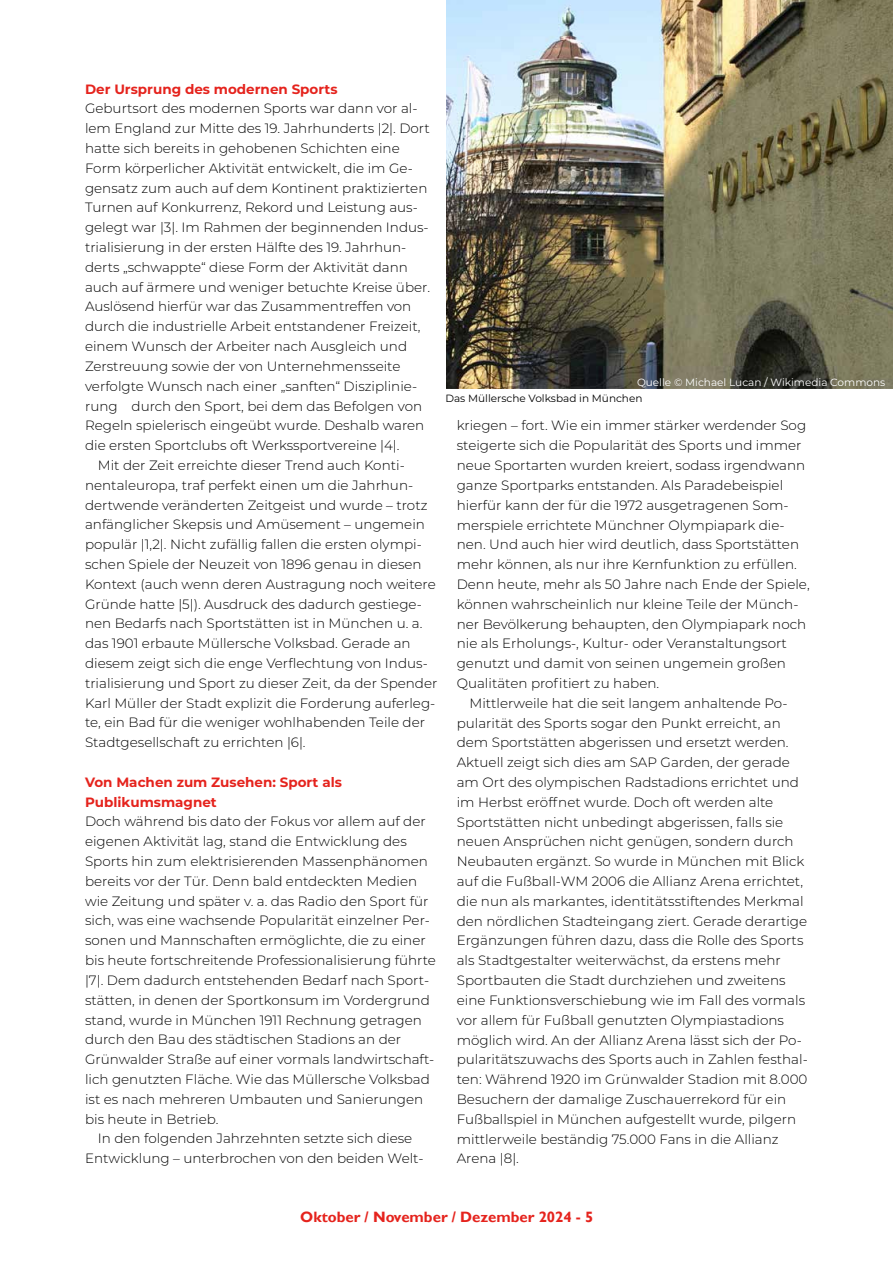
<style>
.page{position:relative;width:893px;height:1263px;background:#fff}
.page>*{position:absolute;margin:0;border:0;box-sizing:border-box;transform-origin:0 0}
.t1{font:700 15px "Gill Sans";color:#e5231d}
.t2{font:300 13.5px "Montserrat";color:#000}
.t3{font:700 13.5px/19.8px "Montserrat";color:#e5231d}
.t4{font:10.5px "Montserrat";color:#fff}
.t5{font:10.5px "Montserrat";color:#000}
</style>
<div class="page">
<img style="left:446px;top:0;width:447px;height:389px">
<p class="t3" style="left:85px;top:78px;width:254px">Der Ursprung des modernen Sports</p>
<p class="t2" style="left:85px;top:99px;width:334px">Geburtsort des modernen Sports war dann vor al-</p>
<p class="t2" style="left:85px;top:119px;width:346px">lem England zur Mitte des 19. Jahrhunderts |2|. Dort</p>
<p class="t2" style="left:85px;top:139px;width:316px">hatte sich bereits in gehobenen Schichten eine</p>
<p class="t2" style="left:85px;top:159px;width:329px">Form körperlicher Aktivität entwickelt, die im Ge-</p>
<p class="t2" style="left:85px;top:179px;width:344px">gensatz zum auch auf dem Kontinent praktizierten</p>
<p class="t2" style="left:85px;top:198px;width:334px">Turnen auf Konkurrenz, Rekord und Leistung aus-</p>
<p class="t2" style="left:85px;top:218px;width:345px">gelegt war |3|. Im Rahmen der beginnenden Indus-</p>
<p class="t2" style="left:85px;top:238px;width:323px">trialisierung in der ersten Hälfte des 19. Jahrhun-</p>
<p class="t2" style="left:85px;top:258px;width:324px">derts „schwappte“ diese Form der Aktivität dann</p>
<p class="t2" style="left:85px;top:278px;width:347px">auch auf ärmere und weniger betuchte Kreise über.</p>
<p class="t2" style="left:85px;top:297px;width:328px">Auslösend hierfür war das Zusammentreffen von</p>
<p class="t2" style="left:85px;top:317px;width:337px">durch die industrielle Arbeit entstandener Freizeit,</p>
<p class="t2" style="left:85px;top:337px;width:324px">einem Wunsch der Arbeiter nach Ausgleich und</p>
<p class="t2" style="left:85px;top:357px;width:317px">Zerstreuung sowie der von Unternehmensseite</p>
<p class="t2" style="left:85px;top:377px;width:334px">verfolgte Wunsch nach einer „sanften“ Disziplinie-</p>
<p class="t2" style="left:85px;top:397px;width:339px">rung durch den Sport, bei dem das Befolgen von</p>
<p class="t2" style="left:85px;top:416px;width:341px">Regeln spielerisch eingeübt wurde. Deshalb waren</p>
<p class="t2" style="left:85px;top:436px;width:316px">die ersten Sportclubs oft Werkssportvereine |4|.</p>
<p class="t2" style="left:98px;top:456px;width:308px">Mit der Zeit erreichte dieser Trend auch Konti-</p>
<p class="t2" style="left:85px;top:476px;width:330px">nentaleuropa, traf perfekt einen um die Jahrhun-</p>
<p class="t2" style="left:85px;top:496px;width:344px">dertwende veränderten Zeitgeist und wurde – trotz</p>
<p class="t2" style="left:85px;top:515px;width:341px">anfänglicher Skepsis und Amüsement – ungemein</p>
<p class="t2" style="left:85px;top:535px;width:338px">populär |1,2|. Nicht zufällig fallen die ersten olympi-</p>
<p class="t2" style="left:85px;top:555px;width:338px">schen Spiele der Neuzeit von 1896 genau in diesen</p>
<p class="t2" style="left:85px;top:575px;width:352px">Kontext (auch wenn deren Austragung noch weitere</p>
<p class="t2" style="left:85px;top:595px;width:338px">Gründe hatte |5|). Ausdruck des dadurch gestiege-</p>
<p class="t2" style="left:85px;top:614px;width:339px">nen Bedarfs nach Sportstätten ist in München u. a.</p>
<p class="t2" style="left:85px;top:634px;width:327px">das 1901 erbaute Müllersche Volksbad. Gerade an</p>
<p class="t2" style="left:85px;top:654px;width:344px">diesem zeigt sich die enge Verflechtung von Indus-</p>
<p class="t2" style="left:85px;top:674px;width:354px">trialisierung und Sport zu dieser Zeit, da der Spender</p>
<p class="t2" style="left:85px;top:694px;width:352px">Karl Müller der Stadt explizit die Forderung auferleg-</p>
<p class="t2" style="left:85px;top:713px;width:342px">te, ein Bad für die weniger wohlhabenden Teile der</p>
<p class="t2" style="left:85px;top:733px;width:222px">Stadtgesellschaft zu errichten |6|.</p>
<p class="t3" style="left:85px;top:771px;width:258px">Von Machen zum Zusehen: Sport als<br>Publikumsmagnet</p>
<p class="t2" style="left:85px;top:812px;width:342px">Doch während bis dato der Fokus vor allem auf der</p>
<p class="t2" style="left:85px;top:832px;width:323px">eigenen Aktivität lag, stand die Entwicklung des</p>
<p class="t2" style="left:85px;top:852px;width:344px">Sports hin zum elektrisierenden Massenphänomen</p>
<p class="t2" style="left:85px;top:872px;width:334px">bereits vor der Tür. Denn bald entdeckten Medien</p>
<p class="t2" style="left:85px;top:892px;width:345px">wie Zeitung und später v. a. das Radio den Sport für</p>
<p class="t2" style="left:85px;top:911px;width:346px">sich, was eine wachsende Popularität einzelner Per-</p>
<p class="t2" style="left:85px;top:931px;width:342px">sonen und Mannschaften ermöglichte, die zu einer</p>
<p class="t2" style="left:85px;top:951px;width:352px">bis heute fortschreitende Professionalisierung führte</p>
<p class="t2" style="left:85px;top:971px;width:346px">|7|. Dem dadurch entstehenden Bedarf nach Sport-</p>
<p class="t2" style="left:85px;top:991px;width:346px">stätten, in denen der Sportkonsum im Vordergrund</p>
<p class="t2" style="left:85px;top:1010px;width:338px">stand, wurde in München 1911 Rechnung getragen</p>
<p class="t2" style="left:85px;top:1030px;width:318px">durch den Bau des städtischen Stadions an der</p>
<p class="t2" style="left:85px;top:1050px;width:351px">Grünwalder Straße auf einer vormals landwirtschaft-</p>
<p class="t2" style="left:85px;top:1070px;width:346px">lich genutzten Fläche. Wie das Müllersche Volksbad</p>
<p class="t2" style="left:85px;top:1090px;width:340px">ist es nach mehreren Umbauten und Sanierungen</p>
<p class="t2" style="left:85px;top:1109px;width:135px">bis heute in Betrieb.</p>
<p class="t2" style="left:98px;top:1129px;width:316px">In den folgenden Jahrzehnten setzte sich diese</p>
<p class="t2" style="left:85px;top:1149px;width:340px">Entwicklung – unterbrochen von den beiden Welt-</p>
<p class="t4" style="left:637px;top:375px;width:250px">Quelle © Michael Lucan / Wikimedia Commons</p>
<p class="t5" style="left:445px;top:391px;width:199px">Das Müllersche Volksbad in München</p>
<p class="t2" style="left:457px;top:416px;width:351px">kriegen – fort. Wie ein immer stärker werdender Sog</p>
<p class="t2" style="left:457px;top:436px;width:346px">steigerte sich die Popularität des Sports und immer</p>
<p class="t2" style="left:457px;top:456px;width:350px">neue Sportarten wurden kreiert, sodass irgendwann</p>
<p class="t2" style="left:457px;top:476px;width:328px">ganze Sportparks entstanden. Als Paradebeispiel</p>
<p class="t2" style="left:457px;top:496px;width:333px">hierfür kann der für die 1972 ausgetragenen Som-</p>
<p class="t2" style="left:457px;top:515px;width:329px">merspiele errichtete Münchner Olympiapark die-</p>
<p class="t2" style="left:457px;top:535px;width:344px">nen. Und auch hier wird deutlich, dass Sportstätten</p>
<p class="t2" style="left:457px;top:555px;width:342px">mehr können, als nur ihre Kernfunktion zu erfüllen.</p>
<p class="t2" style="left:457px;top:575px;width:354px">Denn heute, mehr als 50 Jahre nach Ende der Spiele,</p>
<p class="t2" style="left:457px;top:595px;width:343px">können wahrscheinlich nur kleine Teile der Münch-</p>
<p class="t2" style="left:457px;top:615px;width:351px">ner Bevölkerung behaupten, den Olympiapark noch</p>
<p class="t2" style="left:457px;top:634px;width:332px">nie als Erholungs-, Kultur- oder Veranstaltungsort</p>
<p class="t2" style="left:457px;top:654px;width:331px">genutzt und damit von seinen ungemein großen</p>
<p class="t2" style="left:457px;top:674px;width:204px">Qualitäten profitiert zu haben.</p>
<p class="t2" style="left:469px;top:694px;width:319px">Mittlerweile hat die seit langem anhaltende Po-</p>
<p class="t2" style="left:457px;top:714px;width:325px">pularität des Sports sogar den Punkt erreicht, an</p>
<p class="t2" style="left:457px;top:733px;width:333px">dem Sportstätten abgerissen und ersetzt werden.</p>
<p class="t2" style="left:457px;top:753px;width:335px">Aktuell zeigt sich dies am SAP Garden, der gerade</p>
<p class="t2" style="left:457px;top:773px;width:344px">am Ort des olympischen Radstadions errichtet und</p>
<p class="t2" style="left:457px;top:793px;width:318px">im Herbst eröffnet wurde. Doch oft werden alte</p>
<p class="t2" style="left:457px;top:813px;width:328px">Sportstätten nicht unbedingt abgerissen, falls sie</p>
<p class="t2" style="left:457px;top:832px;width:338px">neuen Ansprüchen nicht genügen, sondern durch</p>
<p class="t2" style="left:457px;top:852px;width:349px">Neubauten ergänzt. So wurde in München mit Blick</p>
<p class="t2" style="left:457px;top:872px;width:348px">auf die Fußball-WM 2006 die Allianz Arena errichtet,</p>
<p class="t2" style="left:457px;top:892px;width:348px">die nun als markantes, identitätsstiftendes Merkmal</p>
<p class="t2" style="left:457px;top:912px;width:352px">den nördlichen Stadteingang ziert. Gerade derartige</p>
<p class="t2" style="left:457px;top:931px;width:348px">Ergänzungen führen dazu, dass die Rolle des Sports</p>
<p class="t2" style="left:457px;top:951px;width:326px">als Stadtgestalter weiterwächst, da erstens mehr</p>
<p class="t2" style="left:457px;top:971px;width:330px">Sportbauten die Stadt durchziehen und zweitens</p>
<p class="t2" style="left:457px;top:991px;width:350px">eine Funktionsverschiebung wie im Fall des vormals</p>
<p class="t2" style="left:457px;top:1011px;width:329px">vor allem für Fußball genutzten Olympiastadions</p>
<p class="t2" style="left:457px;top:1030px;width:347px">möglich wird. An der Allianz Arena lässt sich der Po-</p>
<p class="t2" style="left:457px;top:1050px;width:352px">pularitätszuwachs des Sports auch in Zahlen festhal-</p>
<p class="t2" style="left:457px;top:1070px;width:352px">ten: Während 1920 im Grünwalder Stadion mit 8.000</p>
<p class="t2" style="left:457px;top:1090px;width:331px">Besuchern der damalige Zuschauerrekord für ein</p>
<p class="t2" style="left:457px;top:1110px;width:341px">Fußballspiel in München aufgestellt wurde, pilgern</p>
<p class="t2" style="left:457px;top:1129px;width:323px">mittlerweile beständig 75.000 Fans in die Allianz</p>
<p class="t2" style="left:457px;top:1149px;width:64px">Arena |8|.</p>
<p class="t1" style="left:300px;top:1208px;width:295px">Oktober / November / Dezember 2024 - 5</p>
</div>
